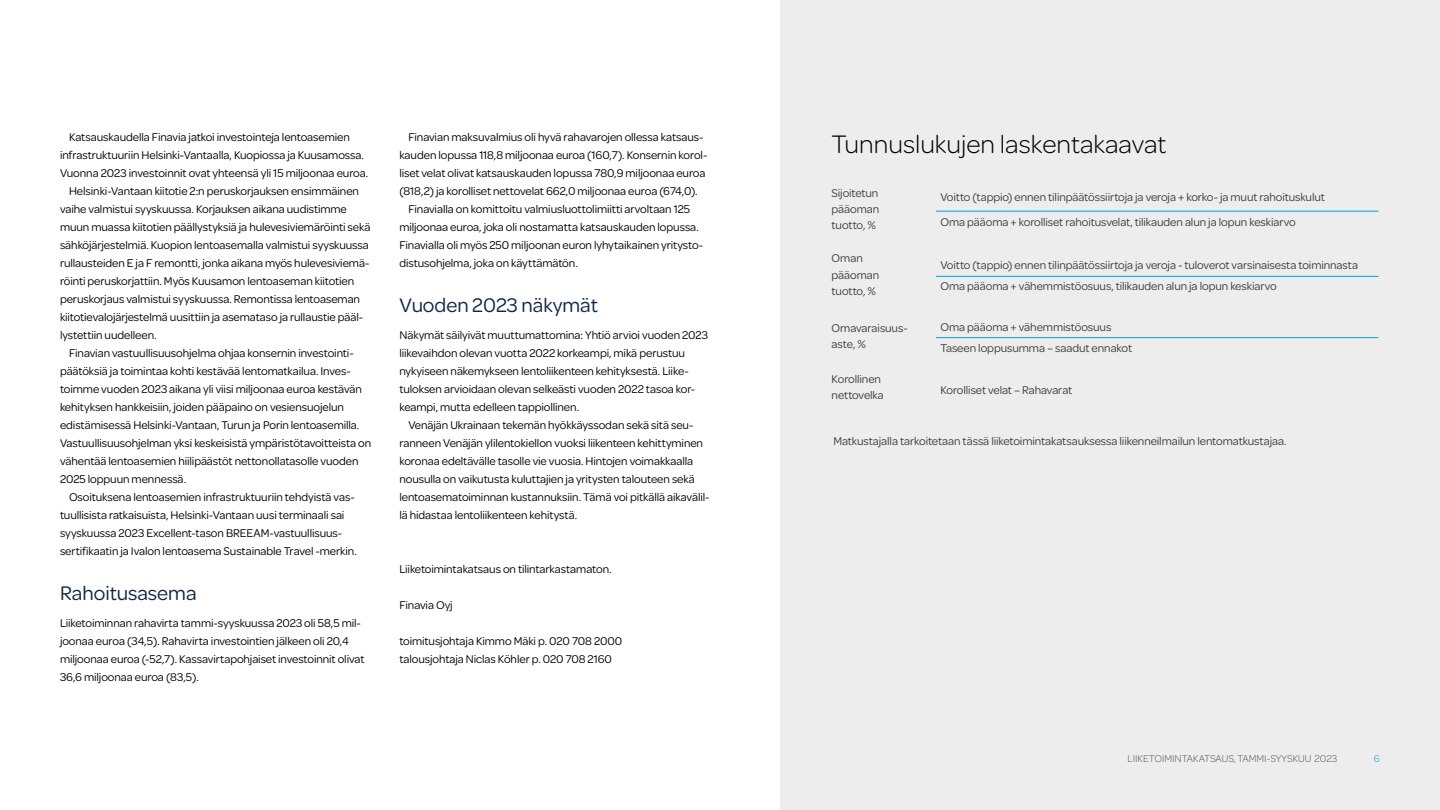
<style>
.page{position:relative;width:1440px;height:810px;background:#fff}
.page>*{position:absolute;margin:0;border:0;box-sizing:border-box;transform-origin:0 0}
.t1{font:300 27px "Omnes";color:#000}
.t2{font:21px "Omnes";color:#0c2645}
.t3{font:12px/18px "Omnes";letter-spacing:-.005em;color:#000}
.t4{font:12px/16.1px "Omnes";letter-spacing:-.005em;color:#3c3c3b}
.t5{font:300 10.5px "Omnes";color:#575756}
.t6{font:300 10.5px "Omnes";color:#009ed9}
</style>
<div class="page">
<div style="left:780px;top:0;width:660px;height:810px;background:#ededed"></div>
<hr style="left:936px;top:211px;width:442px;height:1px;background:#009ed9">
<hr style="left:936px;top:276px;width:442px;height:1px;background:#009ed9">
<hr style="left:936px;top:337px;width:442px;height:1px;background:#009ed9">
<p class="t3" style="left:69px;top:127px;width:282px">Katsauskaudella Finavia jatkoi investointeja lentoasemien</p>
<p class="t3" style="left:60px;top:145px;width:306px">infrastruktuuriin Helsinki-Vantaalla, Kuopiossa ja Kuusamossa.</p>
<p class="t3" style="left:60px;top:163px;width:310px">Vuonna 2023 investoinnit ovat yhteensä yli 15 miljoonaa euroa.</p>
<p class="t3" style="left:69px;top:181px;width:292px">Helsinki-Vantaan kiitotie 2:n peruskorjauksen ensimmäinen</p>
<p class="t3" style="left:60px;top:199px;width:288px">vaihe valmistui syyskuussa. Korjauksen aikana uudistimme</p>
<p class="t3" style="left:60px;top:217px;width:312px">muun muassa kiitotien päällystyksiä ja hulevesiviemäröinti sekä</p>
<p class="t3" style="left:60px;top:235px;width:310px">sähköjärjestelmiä. Kuopion lentoasemalla valmistui syyskuussa</p>
<p class="t3" style="left:60px;top:253px;width:311px">rullausteiden E ja F remontti, jonka aikana myös hulevesiviemä-</p>
<p class="t3" style="left:60px;top:271px;width:296px">röinti peruskorjattiin. Myös Kuusamon lentoaseman kiitotien</p>
<p class="t3" style="left:60px;top:289px;width:302px">peruskorjaus valmistui syyskuussa. Remontissa lentoaseman</p>
<p class="t3" style="left:60px;top:307px;width:305px">kiitotievalojärjestelmä uusittiin ja asemataso ja rullaustie pääl-</p>
<p class="t3" style="left:60px;top:325px;width:98px">lystettiin uudelleen.</p>
<p class="t3" style="left:69px;top:343px;width:286px">Finavian vastuullisuusohjelma ohjaa konsernin investointi-</p>
<p class="t3" style="left:60px;top:361px;width:292px">päätöksiä ja toimintaa kohti kestävää lentomatkailua. Inves-</p>
<p class="t3" style="left:60px;top:379px;width:304px">toimme vuoden 2023 aikana yli viisi miljoonaa euroa kestävän</p>
<p class="t3" style="left:60px;top:397px;width:285px">kehityksen hankkeisiin, joiden pääpaino on vesiensuojelun</p>
<p class="t3" style="left:60px;top:415px;width:301px">edistämisessä Helsinki-Vantaan, Turun ja Porin lentoasemilla.</p>
<p class="t3" style="left:60px;top:433px;width:313px">Vastuullisuusohjelman yksi keskeisistä ympäristötavoitteista on</p>
<p class="t3" style="left:60px;top:451px;width:300px">vähentää lentoasemien hiilipäästöt nettonollatasolle vuoden</p>
<p class="t3" style="left:60px;top:469px;width:128px">2025 loppuun mennessä.</p>
<p class="t3" style="left:69px;top:487px;width:287px">Osoituksena lentoasemien infrastruktuuriin tehdyistä vas-</p>
<p class="t3" style="left:60px;top:505px;width:286px">tuullisista ratkaisuista, Helsinki-Vantaan uusi terminaali sai</p>
<p class="t3" style="left:60px;top:523px;width:284px">syyskuussa 2023 Excellent-tason BREEAM-vastuullisuus-</p>
<p class="t3" style="left:60px;top:541px;width:298px">sertifikaatin ja Ivalon lentoasema Sustainable Travel -merkin.</p>
<h2 class="t2" style="left:60px;top:579px;width:138px">Rahoitusasema</h2>
<p class="t3" style="left:60px;top:613px;width:306px">Liiketoiminnan rahavirta tammi-syyskuussa 2023 oli 58,5 mil&shy;joonaa euroa (34,5). Rahavirta investointien jälkeen oli 20,4 miljoonaa euroa (-52,7). Kassavirtapohjaiset investoinnit olivat 36,6 miljoonaa euroa (83,5).</p>
<p class="t3" style="left:408px;top:127px;width:297px">Finavian maksuvalmius oli hyvä rahavarojen ollessa katsaus-</p>
<p class="t3" style="left:399px;top:145px;width:310px">kauden lopussa 118,8 miljoonaa euroa (160,7). Konsernin korol-</p>
<p class="t3" style="left:399px;top:163px;width:308px">liset velat olivat katsauskauden lopussa 780,9 miljoonaa euroa</p>
<p class="t3" style="left:399px;top:181px;width:300px">(818,2) ja korolliset nettovelat 662,0 miljoonaa euroa (674,0).</p>
<p class="t3" style="left:408px;top:199px;width:283px">Finavialla on komittoitu valmiusluottolimiitti arvoltaan 125</p>
<p class="t3" style="left:399px;top:217px;width:301px">miljoonaa euroa, joka oli nostamatta katsauskauden lopussa.</p>
<p class="t3" style="left:399px;top:235px;width:305px">Finavialla oli myös 250 miljoonan euron lyhytaikainen yritysto-</p>
<p class="t3" style="left:399px;top:253px;width:180px">distusohjelma, joka on käyttämätön.</p>
<h2 class="t2" style="left:399px;top:291px;width:200px">Vuoden 2023 näkymät</h2>
<p class="t3" style="left:399px;top:325px;width:310px">Näkymät säilyivät muuttumattomina: Yhtiö arvioi vuoden 2023 liikevaihdon olevan vuotta 2022 korkeampi, mikä perustuu nykyiseen näkemykseen lentoliikenteen kehityksestä. Liike&shy;tuloksen arvioidaan olevan selkeästi vuoden 2022 tasoa kor&shy;keampi, mutta edelleen tappiollinen.</p>
<p class="t3" style="left:399px;top:415px;width:312px;text-indent:9px">Venäjän Ukrainaan tekemän hyökkäyssodan sekä sitä seu&shy;ranneen Venäjän ylilentokiellon vuoksi liikenteen kehittyminen koronaa edeltävälle tasolle vie vuosia. Hintojen voimakkaalla nousulla on vaikutusta kuluttajien ja yritysten talouteen sekä lentoasematoiminnan kustannuksiin. Tämä voi pitkällä aikavälil&shy;lä hidastaa lentoliikenteen kehitystä.</p>
<p class="t3" style="left:399px;top:559px;width:214px">Liiketoimintakatsaus on tilintarkastamaton.</p>
<p class="t3" style="left:399px;top:595px;width:55px">Finavia Oyj</p>
<p class="t3" style="left:399px;top:631px;width:224px">toimitusjohtaja Kimmo Mäki p. 020 708 2000 talousjohtaja Niclas Köhler p. 020 708 2160</p>
<h1 class="t1" style="left:832px;top:126px;width:336px">Tunnuslukujen laskentakaavat</h1>
<p class="t4" style="left:832px;top:184px;width:49px;text-align:justify">Sijoitetun pääoman tuotto, %</p>
<p class="t4" style="left:832px;top:248px;width:49px;line-height:17.6px">Oman pääoman</p>
<p class="t4" style="left:832px;top:283px;width:46px">tuotto, %</p>
<p class="t4" style="left:832px;top:319px;width:78px">Omavaraisuus&shy;aste, %</p>
<p class="t4" style="left:832px;top:370px;width:54px">Korollinen nettovelka</p>
<p class="t4" style="left:940px;top:185px;width:386px;line-height:24.4px">Voitto (tappio) ennen tilinpäätössiirtoja ja veroja + korko- ja muut rahoituskulut<br>Oma pääoma + korolliset rahoitusvelat, tilikauden alun ja lopun keskiarvo</p>
<p class="t4" style="left:940px;top:254px;width:419px;line-height:21px">Voitto (tappio) ennen tilinpäätössiirtoja ja veroja - tuloverot varsinaisesta toiminnasta<br>Oma pääoma + vähemmistöosuus, tilikauden alun ja lopun keskiarvo</p>
<p class="t4" style="left:940px;top:315px;width:193px;line-height:21px">Oma pääoma + vähemmistöosuus<br>Taseen loppusumma – saadut ennakot</p>
<p class="t4" style="left:940px;top:381px;width:133px">Korolliset velat – Rahavarat</p>
<p class="t4" style="left:833px;top:433px;width:455px">Matkustajalla tarkoitetaan tässä liiketoimintakatsauksessa liikenneilmailun lentomatkustajaa.</p>
<p class="t5" style="left:1127px;top:752px;width:211px">LIIKETOIMINTAKATSAUS, TAMMI-SYYSKUU 2023</p>
<p class="t6" style="left:1374px;top:752px;width:8px">6</p>
</div>
